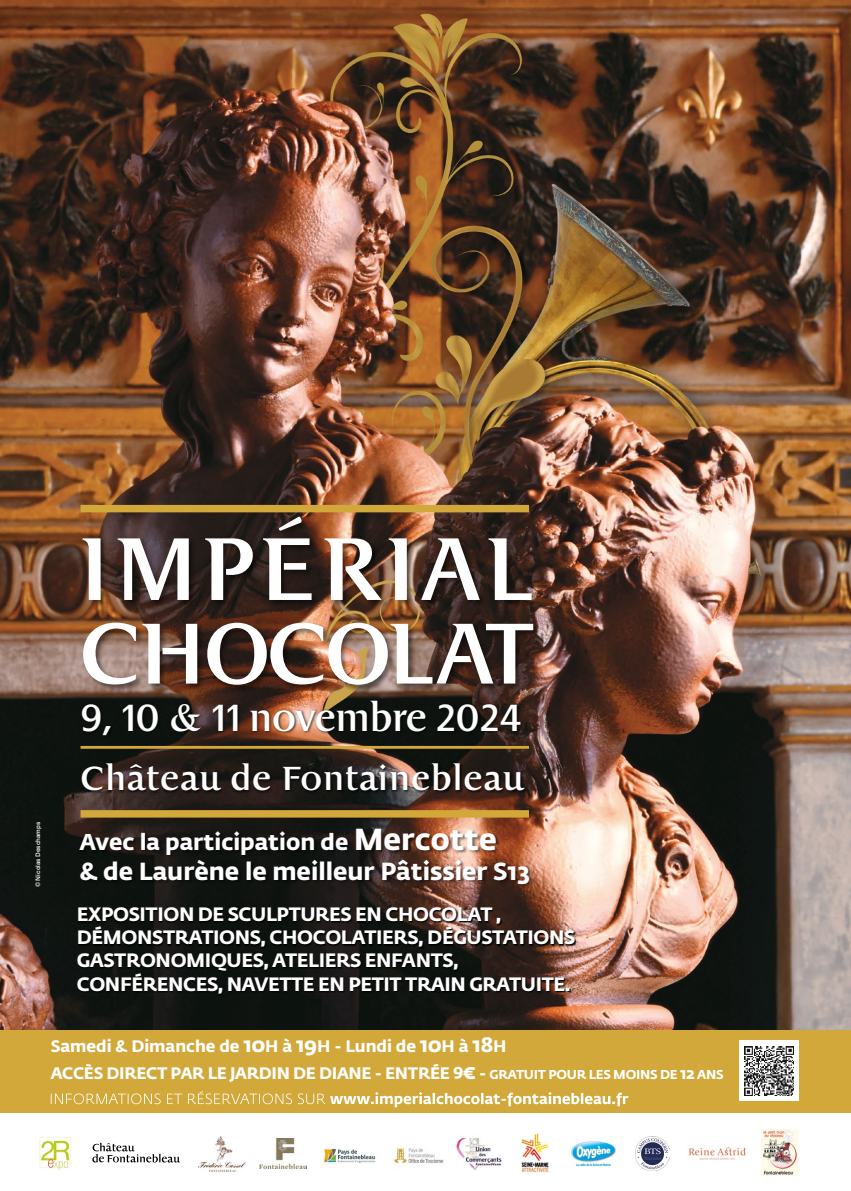
<style>
.page{position:relative;width:851px;height:1191px;background:#fff}
.page>*{position:absolute;margin:0;border:0;box-sizing:border-box;transform-origin:0 0}
.t1{font:94.8px "Fontainebleau";letter-spacing:.04em;color:#fff}
.t2{font:92px "Fontainebleau";letter-spacing:-.06em;color:#fff}
.t3{font:40.4px "Fontainebleau";letter-spacing:-.02em;color:#fff}
.t4{font:35.6px "Fontainebleau";letter-spacing:.01em;color:#fff}
.t5{font:700 24.4px "Fedra Sans Std";color:#fff}
.t6{font:700 22.6px "Fedra Sans Std";color:#fff}
.t7{font:700 19.2px/23.2px "Fedra Sans Std";letter-spacing:-.02em;color:#fff}
.t8{font:700 16.4px/26.8px "Fedra Sans Std";letter-spacing:-.02em;color:#fff}
.t9{font:500 6.4px "Neue Haas Unica W1 G";color:#fff}
.s1{font-size:30px}
.s2{font-size:20.8px}
.s3{font-size:21.8px}
.s4{font-size:12.8px}
.s5{font-size:16px}
</style>
<div class="page">
<img style="left:0;top:0;width:850px;height:1029px">
<div style="left:0;top:1029px;width:850px;height:83px;background:#d2a83a"></div>
<div style="left:738px;top:1040px;width:60px;height:60px;background:#fff"></div>
<img style="left:744px;top:1046px;width:49px;height:49px">
<div style="left:81px;top:515px;width:459px;height:177px;background:#000;opacity:.5"></div>
<div style="left:81px;top:699px;width:447px;height:96px;background:#000;opacity:.75"></div>
<hr style="left:80px;top:746px;width:449px;height:2px;background:#d2a83a">
<div style="left:80px;top:810px;width:449px;height:7px;background:#d2a83a"></div>
<div style="left:80px;top:505px;width:449px;height:7px;background:#d2a83a"></div>
<div style="left:79px;top:828px;width:454px;height:60px;background:#000;opacity:.51"></div>
<svg style="left:78px;top:908px;width:498px;height:87px;background:#1a1512"></svg>
<svg style="left:92px;top:1142px;width:88px;height:20px"></svg>
<img style="left:40px;top:1137px;width:31px;height:32px">
<img style="left:198px;top:1136px;width:47px;height:35px">
<img style="left:260px;top:1138px;width:46px;height:30px">
<img style="left:393px;top:1147px;width:51px;height:17px">
<img style="left:456px;top:1137px;width:46px;height:33px">
<img style="left:521px;top:1133px;width:28px;height:40px">
<img style="left:571px;top:1141px;width:45px;height:25px">
<img style="left:635px;top:1136px;width:34px;height:34px">
<img style="left:688px;top:1147px;width:58px;height:13px">
<img style="left:761px;top:1129px;width:36px;height:46px">
<svg style="left:51px;top:1091px;width:577px;height:16px"></svg>
<img style="left:323px;top:1148px;width:53px;height:15px">
<p class="t9" style="left:33px;top:887px;width:67px;rotate:-90deg">© Nicolas Deschamps</p>
<h1 class="t1" style="left:78px;top:513px;width:453px">IMPÉRIAL</h1>
<h2 class="t2" style="left:78px;top:599px;width:456px">CHOCOLAT</h2>
<h3 class="t3" style="left:80px;top:694px;width:444px">9, 10 &amp; 11 novembre 2024</h3>
<h3 class="t4" style="left:80px;top:757px;width:445px">Château de Fontainebleau</h3>
<p class="t6" style="left:80px;top:827px;width:418px">Avec la participation de <span class="s1">Mercotte</span></p>
<p class="t5" style="left:80px;top:855px;width:451px">&amp; de Laurène le meilleur Pâtissier S13</p>
<p class="t7" style="left:77px;top:903px;width:500px">EXPOSITION DE SCULPTURES EN CHOCOLAT , DÉMONSTRATIONS, CHOCOLATIERS, DÉGUSTATIONS GASTRONOMIQUES, ATELIERS ENFANTS, CONFÉRENCES, NAVETTE EN PETIT TRAIN GRATUITE.</p>
<p class="t8" style="left:51px;top:1033px;width:674px">Samedi &amp; Dimanche de <span class="s2">10</span>H à <span class="s2">19</span>H - Lundi de <span class="s2">10</span>H à <span class="s2">18</span>H<br>ACCÈS DIRECT PAR LE JARDIN DE DIANE - ENTRÉE 9<span class="s3">€</span> - <span class="s4">GRATUIT POUR LES MOINS DE</span> <span class="s5">12</span> <span class="s4">ANS</span></p>
</div>
